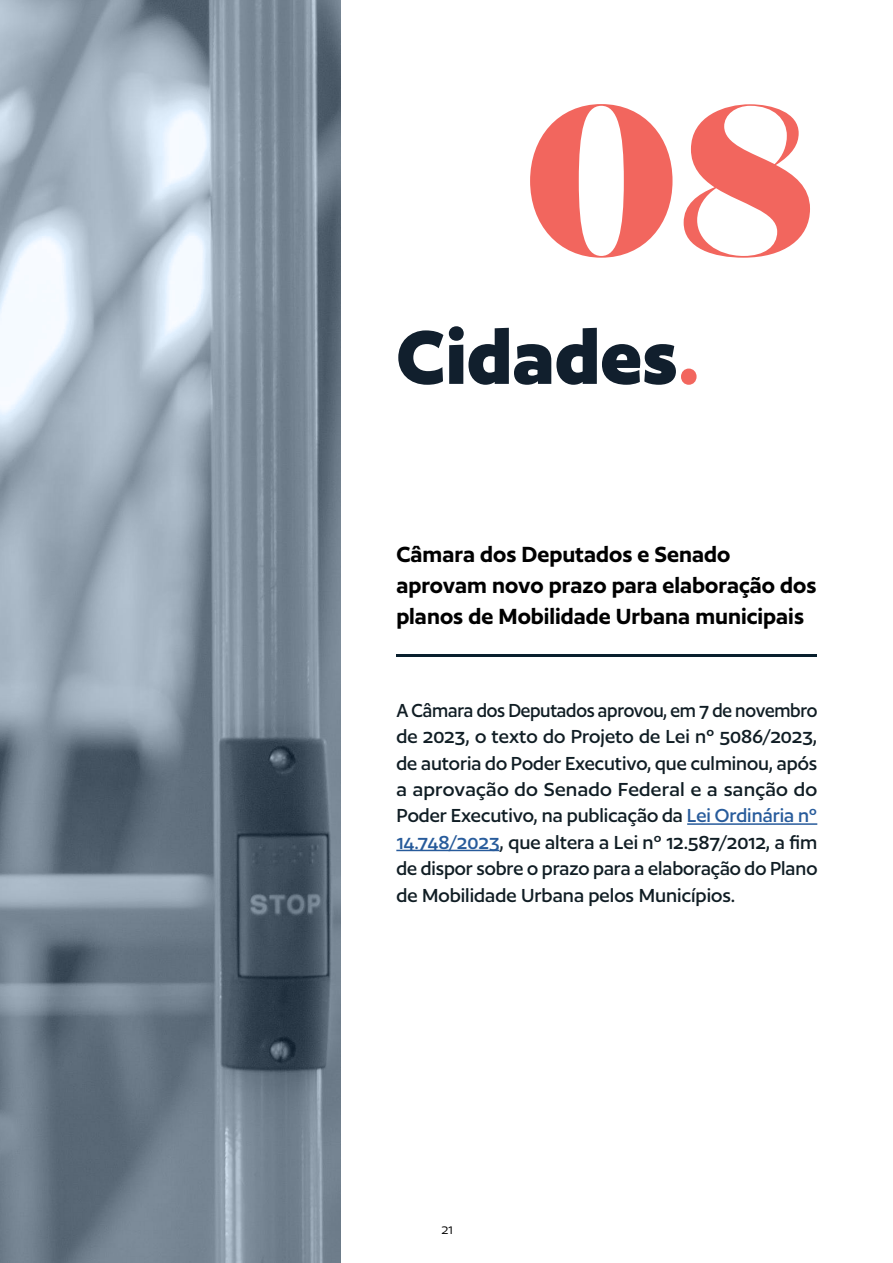
<style>
.page{position:relative;width:893px;height:1263px;background:#fff}
.page>*{position:absolute;margin:0;border:0;box-sizing:border-box;transform-origin:0 0}
.t1{font:214.5px "Lust Didone";color:#f2665e}
.t2{font:700 88.5px "Author";color:#111f2d}
.t3{font:600 25.5px/30.6px "Author";color:#000}
.t4{font:700 21.9px/26.4px "Author Variable";color:#101d24;text-align:justify;scale:.94 1}
.t5{font:15px "Author";color:#000}
.s1{color:#f2665e}
.s2{color:#275b9b}
</style>
<div class="page">
<img style="left:0;top:0;width:340px;height:1263px">
<hr style="left:687px;top:823px;width:130px;height:2px;background:#275b9b">
<hr style="left:396px;top:850px;width:103px;height:1px;background:#275b9b">
<hr style="left:396px;top:654px;width:421px;height:2px;background:#081f2d">
<h1 class="t1" style="left:524px;top:45px;width:293px">08</h1>
<h2 class="t2" style="left:396px;top:311px;width:305px">Cidades<span class="s1">.</span></h2>
<p class="t3" style="left:396px;top:539px;width:422px">Câmara dos Deputados e Senado aprovam novo prazo para elaboração dos planos de Mobilidade Urbana municipais</p>
<p class="t4" style="left:396px;top:697px;width:449px">A Câmara dos Deputados aprovou, em 7 de novembro de 2023, o texto do Projeto de Lei nº 5086/2023, de autoria do Poder Executivo, que culminou, após a aprovação do Senado Federal e a sanção do Poder Executivo, na publicação da <span class="s2">Lei Ordinária nº 14.748/2023</span>, que altera a Lei nº 12.587/2012, a fim de dispor sobre o prazo para a elaboração do Plano de Mobilidade Urbana pelos Municípios.</p>
<p class="t5" style="left:441px;top:1221px;width:13px">21</p>
</div>
